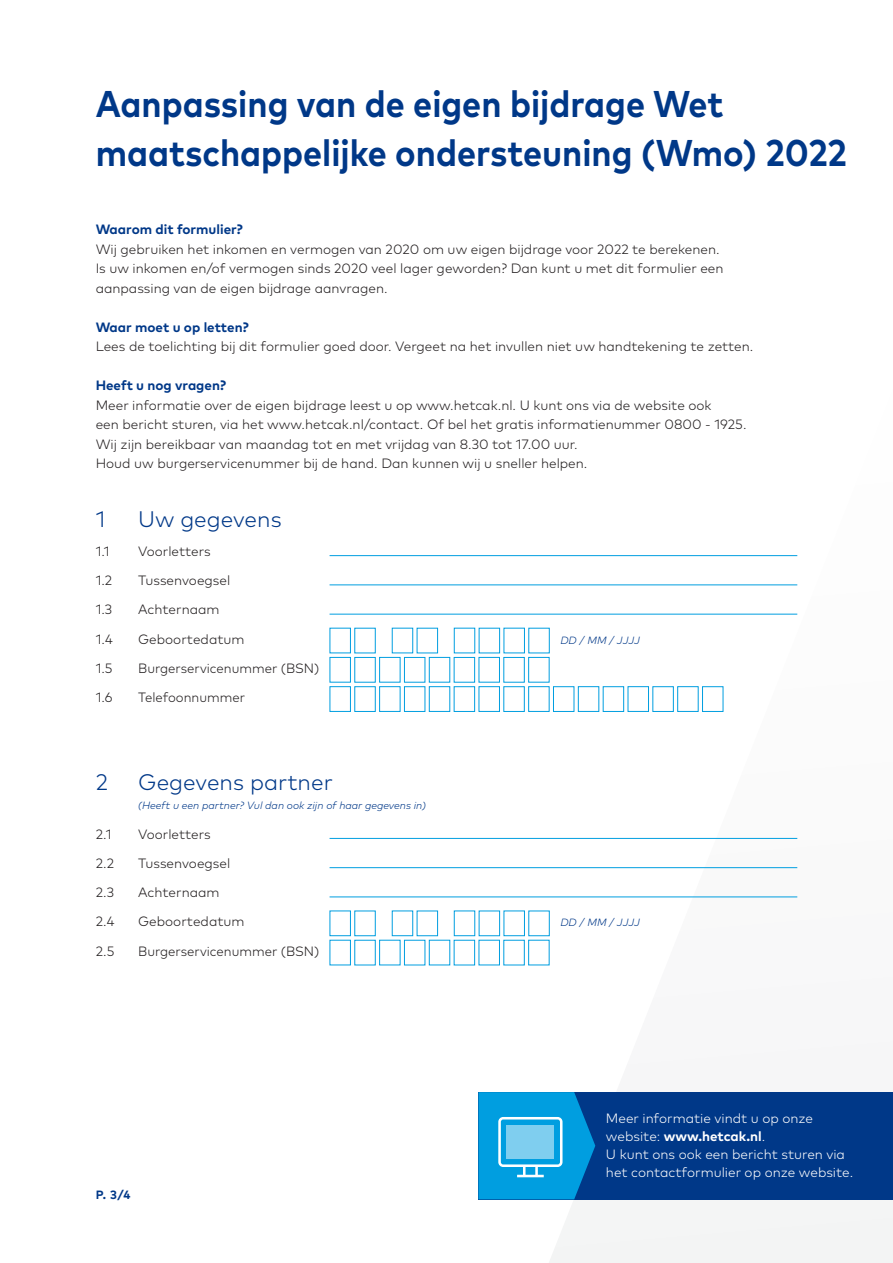
<style>
.page{position:relative;width:893px;height:1263px;background:#fff}
.page>*{position:absolute;margin:0;border:0;box-sizing:border-box;transform-origin:0 0}
._01___KOP_donkerblau{font:700 37.2px "Mark Pro";color:#003888;scale:.92 1}
._03___tussenkop{font:300 22.5px "Mark Pro";color:#003888}
._05___platte_tekst{font:300 13.5px/19.5px "Mark Pro";color:#231f20}
._11___invulregel{font:300 13.5px "Mark Pro";color:#231f20}
._08___TOOLTIP_broodt{font:300 13.5px/18px "Mark Pro";color:#fff}
._04___tussenkopje{font:700 13.5px "Mark Pro";color:#003888}
.t1{font:700 12px "Mark Pro";color:#003888}
._11___invulregel-2{font:italic 300 10.5px "Mark Pro";color:#003888}
.s1{font-weight:700}
</style>
<div class="page">
<svg style="left:549px;top:555px;width:344px;height:708px"></svg>
<div style="left:478px;top:1092px;width:415px;height:107px;background:#003888"></div>
<svg style="left:478px;top:1092px;width:117px;height:107px;background:#1d9fdb"></svg>
<hr style="left:330px;top:555px;width:467px;height:1px;background:#009ee0">
<hr style="left:330px;top:584px;width:467px;height:1px;background:#009ee0">
<hr style="left:330px;top:614px;width:467px;height:1px;background:#009ee0">
<div style="left:330px;top:628px;width:21px;height:25px;border:1px solid #009ee0"></div>
<div style="left:354px;top:628px;width:22px;height:25px;border:1px solid #009ee0"></div>
<div style="left:417px;top:628px;width:21px;height:25px;border:1px solid #009ee0"></div>
<div style="left:454px;top:628px;width:21px;height:25px;border:1px solid #009ee0"></div>
<div style="left:479px;top:628px;width:21px;height:25px;border:1px solid #009ee0"></div>
<div style="left:504px;top:628px;width:21px;height:25px;border:1px solid #009ee0"></div>
<div style="left:528px;top:628px;width:22px;height:25px;border:1px solid #009ee0"></div>
<div style="left:330px;top:657px;width:21px;height:25px;border:1px solid #009ee0"></div>
<div style="left:354px;top:657px;width:22px;height:25px;border:1px solid #009ee0"></div>
<div style="left:379px;top:657px;width:21px;height:25px;border:1px solid #009ee0"></div>
<div style="left:404px;top:657px;width:21px;height:25px;border:1px solid #009ee0"></div>
<div style="left:429px;top:657px;width:21px;height:25px;border:1px solid #009ee0"></div>
<div style="left:454px;top:657px;width:21px;height:25px;border:1px solid #009ee0"></div>
<div style="left:479px;top:657px;width:21px;height:25px;border:1px solid #009ee0"></div>
<div style="left:503px;top:657px;width:22px;height:25px;border:1px solid #009ee0"></div>
<div style="left:528px;top:657px;width:21px;height:25px;border:1px solid #009ee0"></div>
<div style="left:330px;top:686px;width:21px;height:26px;border:1px solid #009ee0"></div>
<div style="left:354px;top:686px;width:22px;height:26px;border:1px solid #009ee0"></div>
<div style="left:379px;top:686px;width:21px;height:26px;border:1px solid #009ee0"></div>
<div style="left:404px;top:686px;width:21px;height:26px;border:1px solid #009ee0"></div>
<div style="left:429px;top:686px;width:21px;height:26px;border:1px solid #009ee0"></div>
<div style="left:454px;top:686px;width:21px;height:26px;border:1px solid #009ee0"></div>
<div style="left:479px;top:686px;width:21px;height:26px;border:1px solid #009ee0"></div>
<div style="left:503px;top:686px;width:22px;height:26px;border:1px solid #009ee0"></div>
<div style="left:528px;top:686px;width:21px;height:26px;border:1px solid #009ee0"></div>
<div style="left:553px;top:686px;width:21px;height:26px;border:1px solid #009ee0"></div>
<div style="left:578px;top:686px;width:21px;height:26px;border:1px solid #009ee0"></div>
<div style="left:603px;top:686px;width:21px;height:26px;border:1px solid #009ee0"></div>
<div style="left:628px;top:686px;width:21px;height:26px;border:1px solid #009ee0"></div>
<div style="left:652px;top:686px;width:22px;height:26px;border:1px solid #009ee0"></div>
<div style="left:677px;top:686px;width:22px;height:26px;border:1px solid #009ee0"></div>
<div style="left:702px;top:686px;width:21px;height:26px;border:1px solid #009ee0"></div>
<hr style="left:330px;top:838px;width:467px;height:1px;background:#009ee0">
<hr style="left:330px;top:867px;width:467px;height:1px;background:#009ee0">
<hr style="left:330px;top:896px;width:467px;height:1px;background:#009ee0">
<div style="left:330px;top:910px;width:21px;height:26px;border:1px solid #009ee0"></div>
<div style="left:354px;top:910px;width:22px;height:26px;border:1px solid #009ee0"></div>
<div style="left:417px;top:910px;width:21px;height:26px;border:1px solid #009ee0"></div>
<div style="left:454px;top:910px;width:21px;height:26px;border:1px solid #009ee0"></div>
<div style="left:479px;top:910px;width:21px;height:26px;border:1px solid #009ee0"></div>
<div style="left:504px;top:910px;width:21px;height:26px;border:1px solid #009ee0"></div>
<div style="left:528px;top:910px;width:22px;height:26px;border:1px solid #009ee0"></div>
<div style="left:330px;top:940px;width:21px;height:25px;border:1px solid #009ee0"></div>
<div style="left:354px;top:940px;width:22px;height:25px;border:1px solid #009ee0"></div>
<div style="left:379px;top:940px;width:21px;height:25px;border:1px solid #009ee0"></div>
<div style="left:404px;top:940px;width:21px;height:25px;border:1px solid #009ee0"></div>
<div style="left:429px;top:940px;width:21px;height:25px;border:1px solid #009ee0"></div>
<div style="left:454px;top:940px;width:21px;height:25px;border:1px solid #009ee0"></div>
<div style="left:479px;top:940px;width:21px;height:25px;border:1px solid #009ee0"></div>
<div style="left:503px;top:940px;width:22px;height:25px;border:1px solid #009ee0"></div>
<div style="left:528px;top:940px;width:21px;height:25px;border:1px solid #009ee0"></div>
<p class="_01___KOP_donkerblau" style="left:96px;top:76px;width:684px">Aanpassing van de eigen bijdrage Wet</p>
<p class="_01___KOP_donkerblau" style="left:96px;top:124px;width:818px">maatschappelijke ondersteuning (Wmo) 2022</p>
<h2 class="_04___tussenkopje" style="left:96px;top:219px;width:149px">Waarom dit formulier?</h2>
<p class="_05___platte_tekst" style="left:96px;top:238px;width:626px">Wij gebruiken het inkomen en vermogen van 2020 om uw eigen bijdrage voor 2022 te berekenen.</p>
<p class="_05___platte_tekst" style="left:96px;top:257px;width:629px">Is uw inkomen en/of vermogen sinds 2020 veel lager geworden? Dan kunt u met dit formulier een aanpassing van de eigen bijdrage aanvragen.</p>
<h2 class="_04___tussenkopje" style="left:96px;top:316px;width:154px">Waar moet u op letten?</h2>
<p class="_05___platte_tekst" style="left:96px;top:335px;width:659px">Lees de toelichting bij dit formulier goed door. Vergeet na het invullen niet uw handtekening te zetten.</p>
<h2 class="_04___tussenkopje" style="left:96px;top:375px;width:132px">Heeft u nog vragen?</h2>
<p class="_05___platte_tekst" style="left:96px;top:394px;width:617px">Meer informatie over de eigen bijdrage leest u op www.hetcak.nl. U kunt ons via de website ook</p>
<p class="_05___platte_tekst" style="left:96px;top:413px;width:652px">een bericht sturen, via het www.hetcak.nl/contact. Of bel het gratis informatienummer 0800 - 1925.</p>
<p class="_05___platte_tekst" style="left:96px;top:433px;width:484px">Wij zijn bereikbaar van maandag tot en met vrijdag van 8.30 tot 17.00 uur.</p>
<p class="_05___platte_tekst" style="left:96px;top:452px;width:493px">Houd uw burgerservicenummer bij de hand. Dan kunnen wij u sneller helpen.</p>
<h2 class="_03___tussenkop" style="left:96px;top:502px;width:11px">1</h2>
<h2 class="_03___tussenkop" style="left:138px;top:502px;width:145px">Uw gegevens</h2>
<p class="_11___invulregel" style="left:96px;top:541px;width:16px">1.1</p>
<p class="_11___invulregel" style="left:138px;top:541px;width:74px">Voorletters</p>
<p class="_11___invulregel" style="left:96px;top:570px;width:18px">1.2</p>
<p class="_11___invulregel" style="left:138px;top:570px;width:94px">Tussenvoegsel</p>
<p class="_11___invulregel" style="left:96px;top:599px;width:18px">1.3</p>
<p class="_11___invulregel" style="left:138px;top:599px;width:83px">Achternaam</p>
<p class="_11___invulregel" style="left:96px;top:629px;width:19px">1.4</p>
<p class="_11___invulregel" style="left:138px;top:629px;width:108px">Geboortedatum</p>
<p class="_11___invulregel-2" style="left:560px;top:632px;width:81px">DD / MM / JJJJ</p>
<p class="_11___invulregel" style="left:96px;top:658px;width:19px">1.5</p>
<p class="_11___invulregel" style="left:138px;top:658px;width:183px">Burgerservicenummer (BSN)</p>
<p class="_11___invulregel" style="left:96px;top:687px;width:19px">1.6</p>
<p class="_11___invulregel" style="left:138px;top:687px;width:108px">Telefoonnummer</p>
<h2 class="_03___tussenkop" style="left:96px;top:765px;width:14px">2</h2>
<h2 class="_03___tussenkop" style="left:138px;top:765px;width:196px">Gegevens partner</h2>
<p class="_11___invulregel-2" style="left:138px;top:798px;width:289px">(Heeft u een partner? Vul dan ook zijn of haar gegevens in)</p>
<p class="_11___invulregel" style="left:96px;top:824px;width:17px">2.1</p>
<p class="_11___invulregel" style="left:138px;top:824px;width:74px">Voorletters</p>
<p class="_11___invulregel" style="left:96px;top:853px;width:20px">2.2</p>
<p class="_11___invulregel" style="left:138px;top:853px;width:94px">Tussenvoegsel</p>
<p class="_11___invulregel" style="left:96px;top:882px;width:20px">2.3</p>
<p class="_11___invulregel" style="left:138px;top:882px;width:83px">Achternaam</p>
<p class="_11___invulregel" style="left:96px;top:911px;width:20px">2.4</p>
<p class="_11___invulregel" style="left:138px;top:911px;width:108px">Geboortedatum</p>
<p class="_11___invulregel-2" style="left:560px;top:915px;width:81px">DD / MM / JJJJ</p>
<p class="_11___invulregel" style="left:96px;top:941px;width:20px">2.5</p>
<p class="_11___invulregel" style="left:138px;top:941px;width:183px">Burgerservicenummer (BSN)</p>
<p class="t1" style="left:96px;top:1186px;width:36px">P. 3/4</p>
<p class="_08___TOOLTIP_broodt" style="left:606px;top:1108px;width:209px">Meer informatie vindt u op onze website: <span class="s1">www.hetcak.nl</span>.</p>
<p class="_08___TOOLTIP_broodt" style="left:606px;top:1144px;width:249px">U kunt ons ook een bericht sturen via het contactformulier op onze website.</p>
</div>
